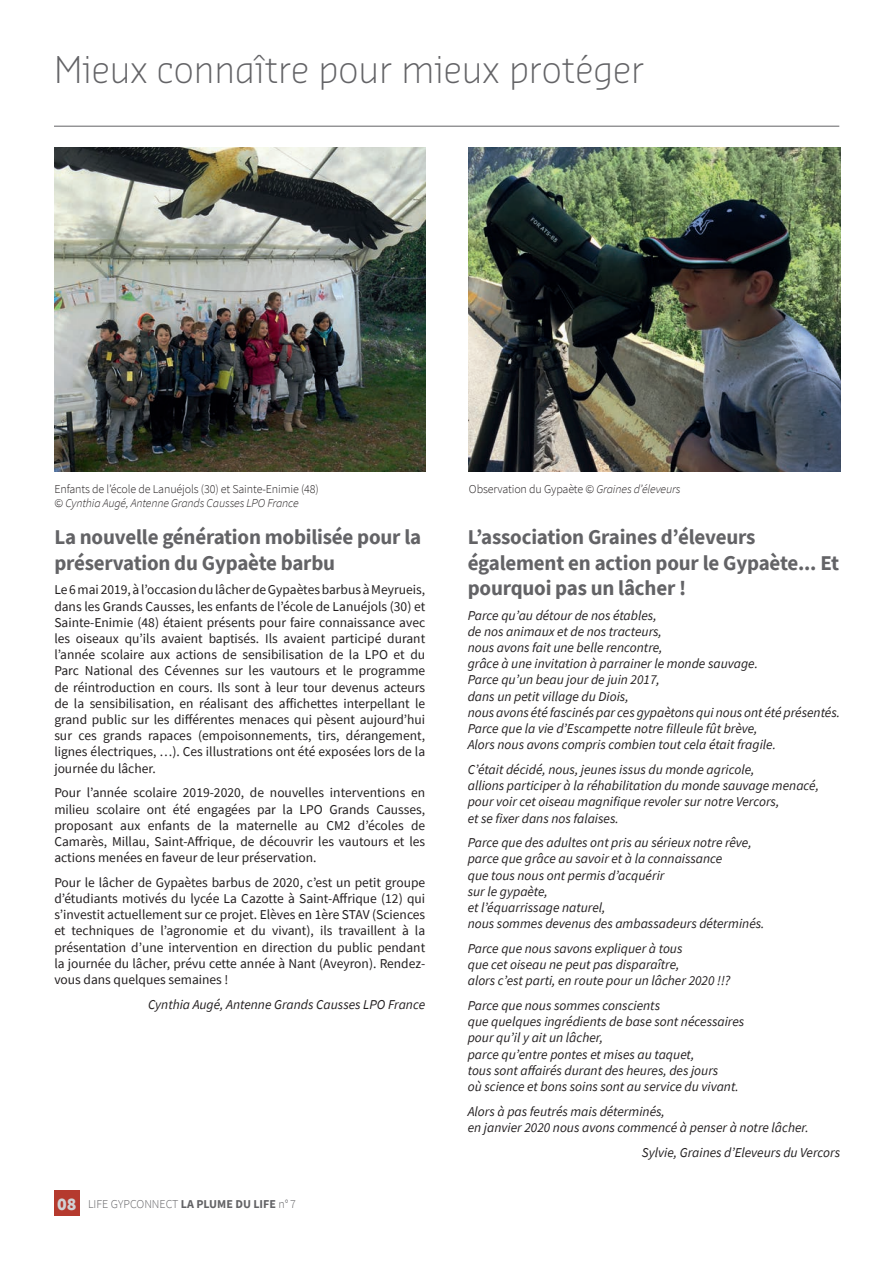
<style>
.page{position:relative;width:893px;height:1263px;background:#fff}
.page>*{position:absolute;margin:0;border:0;box-sizing:border-box;transform-origin:0 0}
.t1{font:300 36px "Sansa Pro";color:#636366}
.t2{font:700 21px/25.2px "Source Sans Pro";letter-spacing:-.01em;color:#636366}
.t3{font:13.5px/16.2px "Source Sans Pro";color:#231f20;text-align:justify}
.t4{font:italic 13.5px/16.2px "Source Sans Pro";color:#231f20}
.t5{font:300 12px/14.4px "Source Sans Pro";letter-spacing:-.01em;color:#231f20}
.t6{font:300 12px "Source Sans Pro";color:#636366}
.s1{font-style:italic}
.s2{font-weight:900;font-size:18px;color:#d1d2d4}
.s3{font-weight:700}
</style>
<div class="page">
<div style="left:54px;top:1190px;width:26px;height:26px;background:#b53a2e"></div>
<hr style="left:54px;top:126px;width:785px;height:1px;background:#636366">
<img style="left:54px;top:147px;width:371px;height:324px">
<img style="left:469px;top:147px;width:371px;height:324px">
<h1 class="t1" style="left:54px;top:46px;width:592px">Mieux connaître pour mieux protéger</h1>
<p class="t5" style="left:54px;top:482px;width:266px">Enfants de l’école de Lanuéjols (30) et Sainte-Enimie (48) © <span class="s1">Cynthia Augé, Antenne Grands Causses LPO France</span></p>
<h2 class="t2" style="left:54px;top:525px;width:368px">La nouvelle génération mobilisée pour la préservation du Gypaète barbu</h2>
<p class="t3" style="left:54px;top:582px;width:372px">Le 6 mai 2019, à l’occasion du lâcher de Gypaètes barbus à Meyrueis, dans les Grands Causses, les enfants de l’école de Lanuéjols (30) et Sainte-Enimie (48) étaient présents pour faire connaissance avec les oiseaux qu’ils avaient baptisés. Ils avaient participé durant l’année scolaire aux actions de sensibilisation de la LPO et du Parc National des Cévennes sur les vautours et le programme de réintroduction en cours. Ils sont à leur tour devenus acteurs de la sensibilisation, en réalisant des affichettes interpellant le grand public sur les différentes menaces qui pèsent aujourd’hui sur ces grands rapaces (empoisonnements, tirs, dérangement, lignes électriques, …). Ces illustrations ont été exposées lors de la journée du lâcher.</p>
<p class="t3" style="left:54px;top:785px;width:372px">Pour l’année scolaire 2019-2020, de nouvelles interventions en milieu scolaire ont été engagées par la LPO Grands Causses, proposant aux enfants de la maternelle au CM2 d’écoles de Camarès, Millau, Saint-Affrique, de découvrir les vautours et les actions menées en faveur de leur préservation.</p>
<p class="t3" style="left:54px;top:874px;width:372px">Pour le lâcher de Gypaètes barbus de 2020, c’est un petit groupe d’étudiants motivés du lycée La Cazotte à Saint-Affrique (12) qui s’investit actuellement sur ce projet. Elèves en 1ère STAV (Sciences et techniques de l’agronomie et du vivant), ils travaillent à la présentation d’une intervention en direction du public pendant la journée du lâcher, prévu cette année à Nant (Aveyron). Rendez&shy;vous dans quelques semaines !</p>
<p class="t4" style="left:148px;top:996px;width:279px">Cynthia Augé, Antenne Grands Causses LPO France</p>
<p class="t6" style="left:57px;top:1197px;width:240px"><span class="s2">08</span> LIFE GYPCONNECT <span class="s3">LA PLUME DU LIFE</span> n° 7</p>
<p class="t5" style="left:469px;top:482px;width:213px">Observation du Gypaète © <span class="s1">Graines d’éleveurs</span></p>
<h2 class="t2" style="left:468px;top:525px;width:373px">L’association Graines d’éleveurs également en action pour le Gypaète... Et pourquoi pas un lâcher !</h2>
<p class="t4" style="left:468px;top:607px;width:374px">Parce qu’au détour de nos étables,<br>de nos animaux et de nos tracteurs,<br>nous avons fait une belle rencontre,<br>grâce à une invitation à parrainer le monde sauvage.<br>Parce qu’un beau jour de juin 2017,<br>dans un petit village du Diois,<br>nous avons été fascinés par ces gypaètons qui nous ont été présentés.<br>Parce que la vie d’Escampette notre filleule fût brève,<br>Alors nous avons compris combien tout cela était fragile.</p>
<p class="t4" style="left:468px;top:761px;width:353px">C’était décidé, nous, jeunes issus du monde agricole,<br>allions participer à la réhabilitation du monde sauvage menacé, pour voir cet oiseau magnifique revoler sur notre Vercors,<br>et se fixer dans nos falaises.</p>
<p class="t4" style="left:468px;top:834px;width:298px">Parce que des adultes ont pris au sérieux notre rêve, parce que grâce au savoir et à la connaissance<br>que tous nous ont permis d’acquérir<br>sur le gypaète,<br>et l’équarrissage naturel,<br>nous sommes devenus des ambassadeurs déterminés.</p>
<p class="t4" style="left:468px;top:940px;width:264px">Parce que nous savons expliquer à tous<br>que cet oiseau ne peut pas disparaître,<br>alors c’est parti, en route pour un lâcher 2020 !!?</p>
<p class="t4" style="left:468px;top:997px;width:278px">Parce que nous sommes conscients<br>que quelques ingrédients de base sont nécessaires pour qu’il y ait un lâcher,<br>parce qu’entre pontes et mises au taquet,<br>tous sont affairés durant des heures, des jours<br>où science et bons soins sont au service du vivant.</p>
<p class="t4" style="left:468px;top:1103px;width:342px">Alors à pas feutrés mais déterminés,<br>en janvier 2020 nous avons commencé à penser à notre lâcher.</p>
<p class="t4" style="left:642px;top:1144px;width:200px">Sylvie, Graines d’Eleveurs du Vercors</p>
</div>
